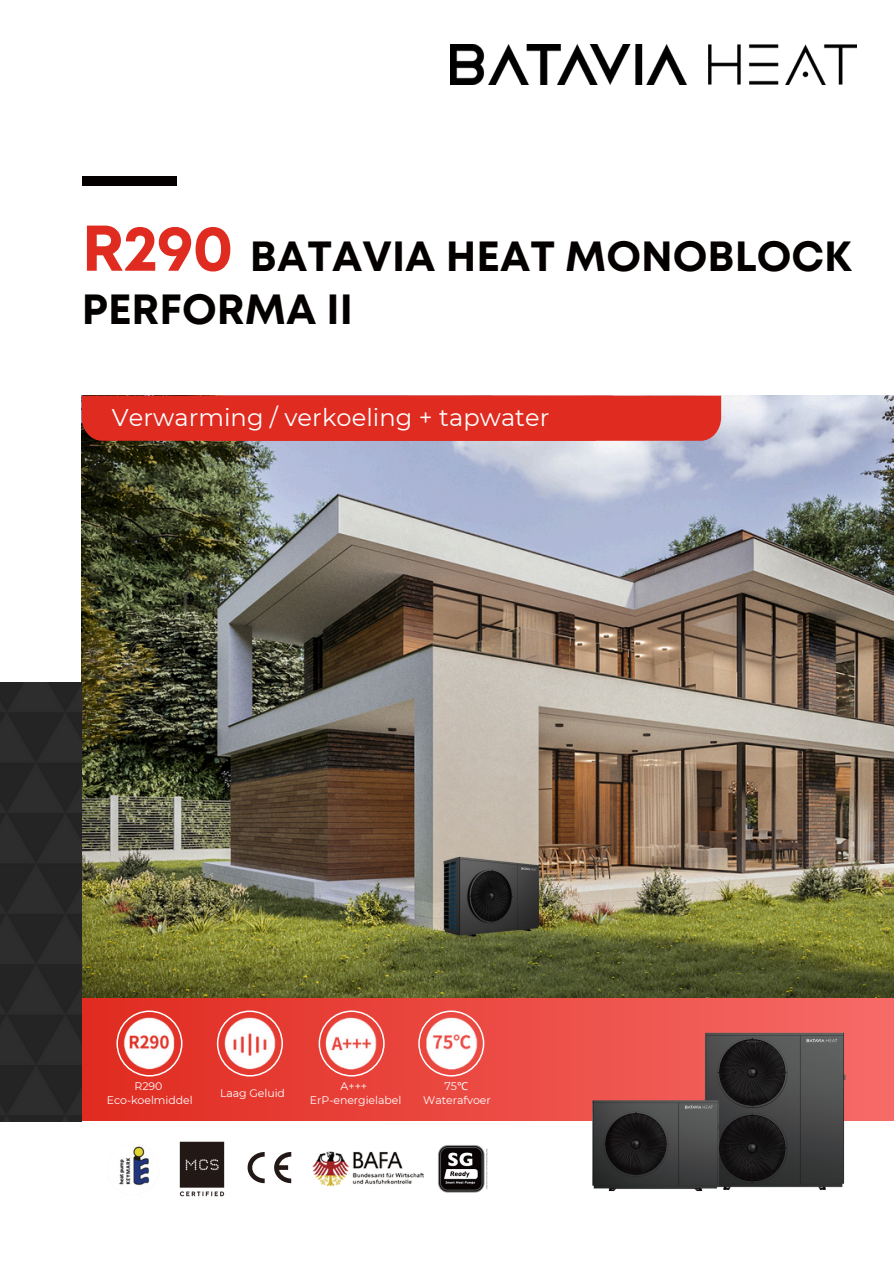
<style>
.page{position:relative;width:894px;height:1264px;background:#fff}
.page>*{position:absolute;margin:0;border:0;box-sizing:border-box;transform-origin:0 0}
.t1{font:700 64.5px "Mont";color:#e02b20}
.t2{font:700 42.15px "Mont";color:#040000}
.t3{font:24.15px "Montserrat";letter-spacing:.005em;color:#fff}
.t4{font:10.95px/13.5px "Montserrat";letter-spacing:-.005em;color:#fff;text-align:center}
.s1{font-family:"Noto Sans"}
</style>
<div class="page">
<img style="left:179px;top:1141px;width:46px;height:56px">
<img style="left:106px;top:1142px;width:53px;height:53px;border-radius:50%">
<img style="left:312px;top:1151px;width:112px;height:36px">
<img style="left:438px;top:1145px;width:50px;height:48px">
<div style="left:82px;top:994px;width:811px;height:126px;background:linear-gradient(to right,#e02b20,#f66b68)"></div>
<svg style="left:274px;top:1152px;width:17px;height:31px"></svg>
<svg style="left:247px;top:1152px;width:17px;height:31px"></svg>
<img style="left:86px;top:998px;width:431px;height:89px">
<svg style="left:116px;top:1010px;width:66px;height:66px"></svg>
<img style="left:82px;top:396px;width:811px;height:601px">
<svg style="left:217px;top:1010px;width:66px;height:66px"></svg>
<svg style="left:318px;top:1010px;width:66px;height:66px"></svg>
<svg style="left:418px;top:1010px;width:66px;height:66px"></svg>
<img style="left:702px;top:1030px;width:144px;height:160px">
<img style="left:590px;top:1099px;width:130px;height:93px">
<div style="left:82px;top:176px;width:94px;height:10px;background:#040000"></div>
<div style="left:82px;top:395px;width:639px;height:46px;background:#e02b20"></div>
<div style="left:0;top:682px;width:82px;height:439px;background:#272727"></div>
<img style="left:450px;top:44px;width:406px;height:41px">
<img style="left:418px;top:855px;width:145px;height:82px">
<p class="t1" style="left:82px;top:224px;width:153px">R290</p>
<p class="t2" style="left:250px;top:240px;width:603px">BATAVIA HEAT MONOBLOCK</p>
<p class="t2" style="left:82px;top:294px;width:272px">PERFORMA II</p>
<p class="t3" style="left:112px;top:402px;width:439px">Verwarming / verkoeling + tapwater</p>
<p class="t4" style="left:107px;top:1079px;width:87px">R290<br>Eco-koelmiddel</p>
<p class="t4" style="left:220px;top:1086px;width:66px">Laag Geluid</p>
<p class="t4" style="left:310px;top:1079px;width:93px">A+++<br>ErP-energielabel</p>
<p class="t4" style="left:423px;top:1079px;width:69px">75<span class="s1">℃<br></span>Waterafvoer</p>
</div>
